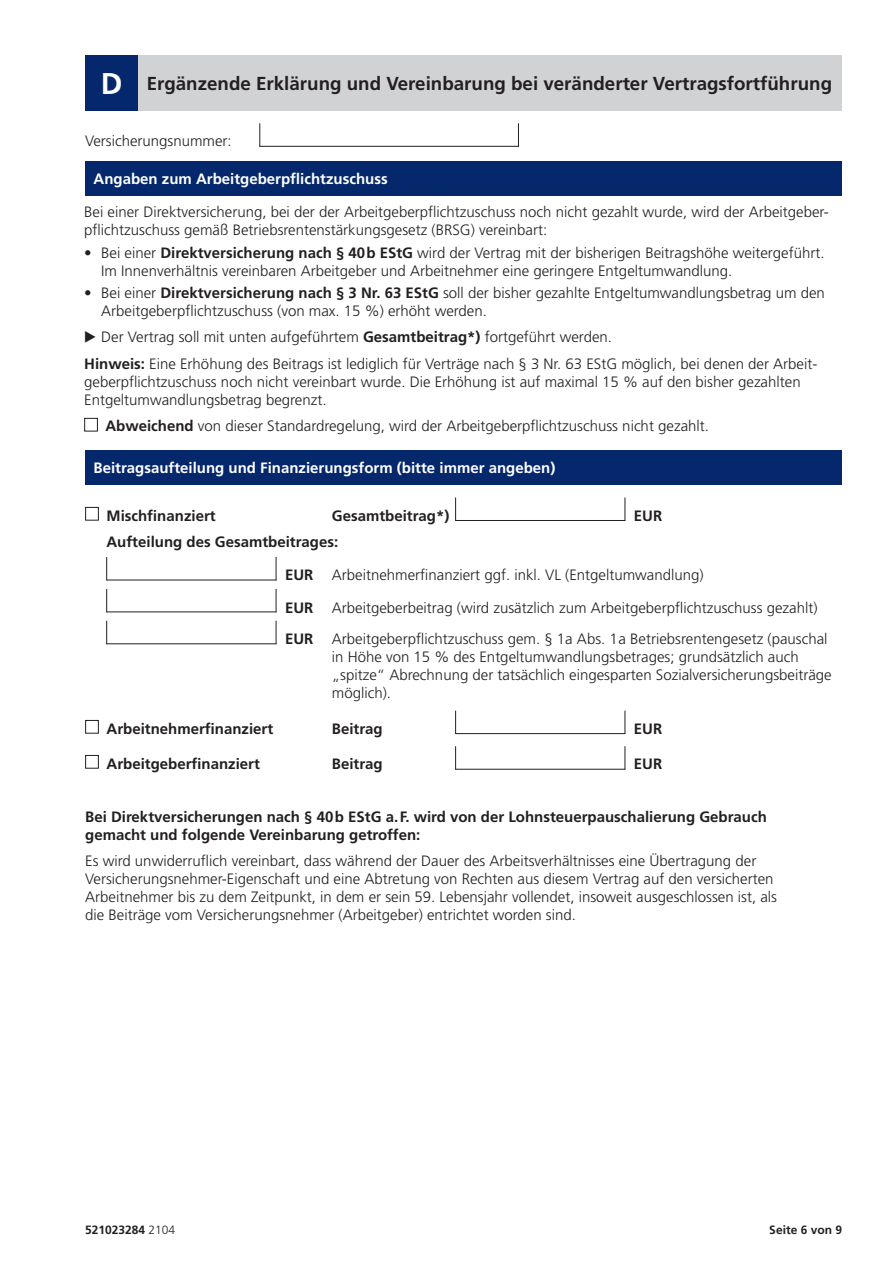
<style>
.page{position:relative;width:893px;height:1263px;background:#fff}
.page>*{position:absolute;margin:0;border:0;box-sizing:border-box;transform-origin:0 0}
.t1{font:700 18.75px "Frutiger";color:#231f20}
.t2{font:300 15px/18px "Frutiger";color:#231f20}
.t3{font:700 15px/18px "Frutiger";color:#231f20}
.t4{font:700 15px "Frutiger";color:#fff}
.t5{font:700 12px "Frutiger";color:#231f20}
.s1{font-size:30px;color:#fff}
.s2{font-weight:700}
.s3{font-family:"European Pi Three";font-weight:400}
.s4{font-weight:300}
</style>
<div class="page">
<div style="left:85px;top:55px;width:53px;height:56px;background:#04286b"></div>
<div style="left:138px;top:55px;width:704px;height:56px;background:#d1d2d4"></div>
<svg style="left:259px;top:123px;width:1px;height:23px"></svg>
<svg style="left:518px;top:123px;width:1px;height:23px"></svg>
<hr style="left:259px;top:146px;width:260px;height:1px;background:#231f20">
<div style="left:85px;top:162px;width:757px;height:34px;background:#04286b"></div>
<div style="left:85px;top:451px;width:757px;height:34px;background:#04286b"></div>
<div style="left:84px;top:418px;width:14px;height:13px;border:1px solid #231f20"></div>
<div style="left:85px;top:507px;width:14px;height:14px;border:1px solid #231f20"></div>
<div style="left:85px;top:720px;width:14px;height:14px;border:1px solid #231f20"></div>
<div style="left:85px;top:755px;width:14px;height:14px;border:1px solid #231f20"></div>
<svg style="left:455px;top:497px;width:1px;height:23px"></svg>
<svg style="left:624px;top:497px;width:1px;height:23px"></svg>
<hr style="left:455px;top:520px;width:170px;height:1px;background:#231f20">
<svg style="left:455px;top:711px;width:1px;height:22px"></svg>
<svg style="left:624px;top:711px;width:1px;height:22px"></svg>
<hr style="left:455px;top:733px;width:170px;height:1px;background:#231f20">
<svg style="left:455px;top:746px;width:1px;height:23px"></svg>
<svg style="left:624px;top:746px;width:1px;height:23px"></svg>
<hr style="left:455px;top:769px;width:170px;height:1px;background:#231f20">
<svg style="left:106px;top:557px;width:1px;height:23px"></svg>
<svg style="left:276px;top:557px;width:1px;height:23px"></svg>
<hr style="left:106px;top:580px;width:170px;height:1px;background:#231f20">
<svg style="left:106px;top:589px;width:1px;height:23px"></svg>
<svg style="left:276px;top:589px;width:1px;height:23px"></svg>
<hr style="left:106px;top:612px;width:170px;height:1px;background:#231f20">
<svg style="left:106px;top:621px;width:1px;height:22px"></svg>
<svg style="left:276px;top:621px;width:1px;height:23px"></svg>
<hr style="left:106px;top:643px;width:170px;height:1px;background:#231f20">
<p class="t1" style="left:101px;top:76px;width:733px"><span class="s1">D</span> Ergänzende Erklärung und Vereinbarung bei veränderter Vertragsfortführung</p>
<p class="t2" style="left:85px;top:133px;width:148px">Versicherungsnummer:</p>
<p class="t4" style="left:94px;top:173px;width:296px">Angaben zum Arbeitgeberpflichtzuschuss</p>
<p class="t2" style="left:84px;top:204px;width:746px">Bei einer Direktversicherung, bei der der Arbeitgeberpflichtzuschuss noch nicht gezahlt wurde, wird der Arbeitgeber&shy;pflichtzuschuss gemäß Betriebsrentenstärkungsgesetz (BRSG) vereinbart:</p>
<p class="t2" style="left:101px;top:245px;width:725px;text-indent:-17px">• Bei einer <span class="s2">Direktversicherung nach § 40b EStG</span> wird der Vertrag mit der bisherigen Beitragshöhe weitergeführt.<br>Im Innenverhältnis vereinbaren Arbeitgeber und Arbeitnehmer eine geringere Entgeltumwandlung.</p>
<p class="t2" style="left:101px;top:285px;width:725px;text-indent:-17px">• Bei einer <span class="s2">Direktversicherung nach § 3 Nr. 63 EStG</span> soll der bisher gezahlte Entgeltumwandlungsbetrag um den<br>Arbeitgeberpflichtzuschuss (von max. 15 %) erhöht werden.</p>
<p class="t2" style="left:84px;top:325px;width:734px;line-height:26.5px"><span class="s3">-</span> Der Vertrag soll mit unten aufgeführtem <span class="s2">Gesamtbeitrag*)</span> fortgeführt werden.<br><span class="s2">Hinweis:</span> Eine Erhöhung des Beitrags ist lediglich für Verträge nach § 3 Nr. 63 EStG möglich, bei denen der Arbeit-</p>
<p class="t2" style="left:84px;top:374px;width:718px">geberpflichtzuschuss noch nicht vereinbart wurde. Die Erhöhung ist auf maximal 15 % auf den bisher gezahlten<br>Entgeltumwandlungsbetrag begrenzt.</p>
<p class="t2" style="left:105px;top:418px;width:605px"><span class="s2">Abweichend</span> von dieser Standardregelung, wird der Arbeitgeberpflichtzuschuss nicht gezahlt.</p>
<p class="t4" style="left:94px;top:462px;width:463px">Beitragsaufteilung und Finanzierungsform (bitte immer angeben)</p>
<p class="t3" style="left:106px;top:508px;width:111px">Mischfinanziert</p>
<p class="t3" style="left:332px;top:508px;width:119px">Gesamtbeitrag*)</p>
<p class="t3" style="left:634px;top:508px;width:30px">EUR</p>
<p class="t2" style="left:285px;top:527px;width:534px;line-height:32.8px;text-indent:-179px"><span class="s2">Aufteilung des Gesamtbeitrages:<br>EUR</span> Arbeitnehmerfinanziert ggf. inkl. VL (Entgeltumwandlung)<br><span class="s2">EUR</span> Arbeitgeberbeitrag (wird zusätzlich zum Arbeitgeberpflichtzuschuss gezahlt)</p>
<p class="t2" style="left:332px;top:631px;width:501px;text-indent:-47px"><span class="s2">EUR</span> Arbeitgeberpflichtzuschuss gem. § 1a Abs. 1a Betriebsrentengesetz (pauschal in Höhe von 15 % des Entgeltumwandlungsbetrages; grundsätzlich auch „spitze“ Abrechnung der tatsächlich eingesparten Sozialversicherungsbeiträge möglich).</p>
<p class="t3" style="left:106px;top:721px;width:168px">Arbeitnehmerfinanziert</p>
<p class="t3" style="left:332px;top:721px;width:52px">Beitrag</p>
<p class="t3" style="left:634px;top:721px;width:30px">EUR</p>
<p class="t3" style="left:106px;top:756px;width:155px">Arbeitgeberfinanziert</p>
<p class="t3" style="left:332px;top:756px;width:52px">Beitrag</p>
<p class="t3" style="left:634px;top:756px;width:30px">EUR</p>
<p class="t3" style="left:85px;top:809px;width:683px">Bei Direktversicherungen nach § 40b EStG a.F. wird von der Lohnsteuerpauschalierung Gebrauch gemacht und folgende Vereinbarung getroffen:</p>
<p class="t2" style="left:85px;top:853px;width:693px">Es wird unwiderruflich vereinbart, dass während der Dauer des Arbeitsverhältnisses eine Übertragung der Versicherungsnehmer-Eigenschaft und eine Abtretung von Rechten aus diesem Vertrag auf den versicherten Arbeitnehmer bis zu dem Zeitpunkt, in dem er sein 59. Lebensjahr vollendet, insoweit ausgeschlossen ist, als die Beiträge vom Versicherungsnehmer (Arbeitgeber) entrichtet worden sind.</p>
<p class="t5" style="left:85px;top:1225px;width:92px">521023284 <span class="s4">2104</span></p>
<p class="t5" style="left:769px;top:1225px;width:74px">Seite 6 von 9</p>
</div>
